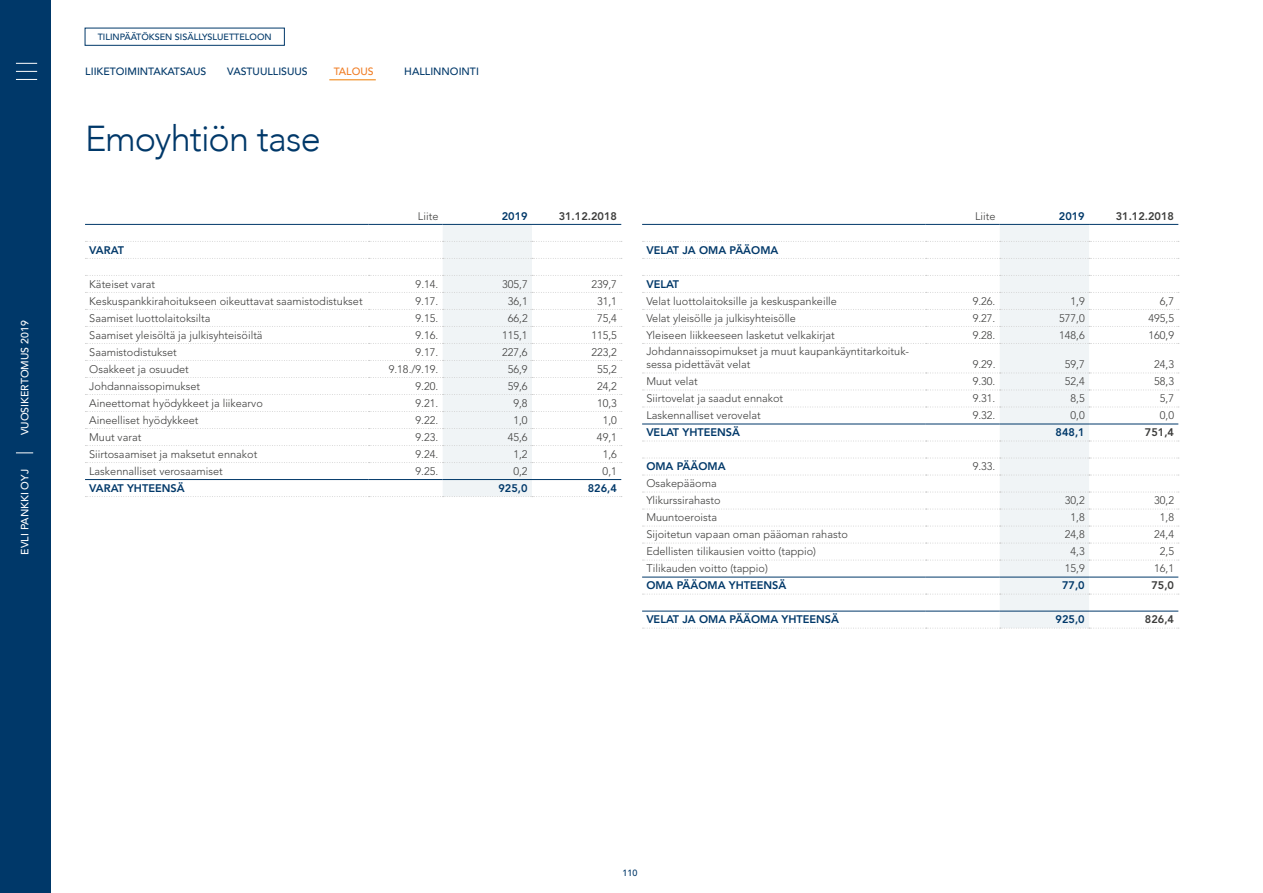
<style>
.page{position:relative;width:1263px;height:893px;background:#fff}
.page>*{position:absolute;margin:0;border:0;box-sizing:border-box;transform-origin:0 0}
.t1{font:300 36px "Avenir";letter-spacing:-.025em;color:#003869}
.t2{font:300 10.95px/13.5px "Avenir LT Std";color:#3c3c3b}
.t3{font:800 10.95px "Avenir LT Std";color:#003869}
.t4{font:800 10.95px "Avenir LT Std";color:#3c3c3b}
.t5{font:500 10.5px "Avenir LT Std";color:#003869}
.t6{font:500 10.5px "Avenir LT Std";color:#fff}
.t7{font:500 10.5px "Avenir LT Std";color:#f07e26}
.t8{font:500 9px "Avenir LT Std";color:#003869}
</style>
<div class="page">
<div style="left:85px;top:28px;width:200px;height:18px;border:1px solid #003869"></div>
<div style="left:0;top:0;width:51px;height:893px;background:#003869"></div>
<svg style="left:16px;top:453px;width:17px;height:1px"></svg>
<svg style="left:16px;top:79px;width:21px;height:1px"></svg>
<svg style="left:16px;top:63px;width:21px;height:1px"></svg>
<svg style="left:16px;top:71px;width:21px;height:1px"></svg>
<hr style="left:329px;top:79px;width:47px;height:1px;background:#ef7d00">
<svg style="left:642px;top:224px;width:537px;height:405px"></svg>
<svg style="left:85px;top:224px;width:537px;height:273px"></svg>
<p class="t6" style="left:19px;top:435px;width:116px;rotate:-90deg">VUOSIKERTOMUS 2019</p>
<p class="t6" style="left:19px;top:555px;width:87px;rotate:-90deg">EVLI PANKKI OYJ</p>
<p class="t8" style="left:98px;top:32px;width:176px">TILINPÄÄTÖKSEN SISÄLLYSLUETTELOON</p>
<p class="t5" style="left:85px;top:65px;width:123px">LIIKETOIMINTAKATSAUS</p>
<p class="t5" style="left:227px;top:65px;width:82px">VASTUULLISUUS</p>
<p class="t5" style="left:404px;top:65px;width:76px">HALLINNOINTI</p>
<p class="t7" style="left:334px;top:65px;width:41px">TALOUS</p>
<h1 class="t1" style="left:85px;top:117px;width:237px">Emoyhtiön tase</h1>
<p class="t2" style="left:418px;top:209px;width:22px">Liite</p>
<p class="t3" style="left:502px;top:209px;width:27px">2019</p>
<p class="t4" style="left:559px;top:209px;width:60px">31.12.2018</p>
<p class="t3" style="left:89px;top:243px;width:36px">VARAT</p>
<p class="t2" style="left:89px;top:277px;width:67px">Käteiset varat</p>
<p class="t2" style="left:416px;top:277px;width:24px">9.14.</p>
<p class="t2" style="left:502px;top:277px;width:27px">305,7</p>
<p class="t2" style="left:591px;top:277px;width:27px">239,7</p>
<p class="t2" style="left:89px;top:294px;width:275px">Keskuspankkirahoitukseen oikeuttavat saamistodistukset</p>
<p class="t2" style="left:416px;top:294px;width:24px">9.17.</p>
<p class="t2" style="left:508px;top:294px;width:21px">36,1</p>
<p class="t2" style="left:597px;top:294px;width:21px">31,1</p>
<p class="t2" style="left:89px;top:311px;width:123px">Saamiset luottolaitoksilta</p>
<p class="t2" style="left:416px;top:311px;width:24px">9.15.</p>
<p class="t2" style="left:508px;top:311px;width:21px">66,2</p>
<p class="t2" style="left:597px;top:311px;width:21px">75,4</p>
<p class="t2" style="left:89px;top:328px;width:175px">Saamiset yleisöltä ja julkisyhteisöiltä</p>
<p class="t2" style="left:416px;top:328px;width:24px">9.16.</p>
<p class="t2" style="left:502px;top:328px;width:27px">115,1</p>
<p class="t2" style="left:591px;top:328px;width:27px">115,5</p>
<p class="t2" style="left:89px;top:345px;width:89px">Saamistodistukset</p>
<p class="t2" style="left:416px;top:345px;width:24px">9.17.</p>
<p class="t2" style="left:502px;top:345px;width:27px">227,6</p>
<p class="t2" style="left:591px;top:345px;width:27px">223,2</p>
<p class="t2" style="left:89px;top:362px;width:101px">Osakkeet ja osuudet</p>
<p class="t2" style="left:389px;top:362px;width:51px">9.18./9.19.</p>
<p class="t2" style="left:508px;top:362px;width:21px">56,9</p>
<p class="t2" style="left:597px;top:362px;width:21px">55,2</p>
<p class="t2" style="left:89px;top:379px;width:112px">Johdannaissopimukset</p>
<p class="t2" style="left:416px;top:379px;width:24px">9.20.</p>
<p class="t2" style="left:508px;top:379px;width:21px">59,6</p>
<p class="t2" style="left:597px;top:379px;width:21px">24,2</p>
<p class="t2" style="left:89px;top:396px;width:175px">Aineettomat hyödykkeet ja liikearvo</p>
<p class="t2" style="left:416px;top:396px;width:24px">9.21.</p>
<p class="t2" style="left:513px;top:396px;width:16px">9,8</p>
<p class="t2" style="left:597px;top:396px;width:21px">10,3</p>
<p class="t2" style="left:89px;top:413px;width:111px">Aineelliset hyödykkeet</p>
<p class="t2" style="left:416px;top:413px;width:24px">9.22.</p>
<p class="t2" style="left:513px;top:413px;width:16px">1,0</p>
<p class="t2" style="left:603px;top:413px;width:16px">1,0</p>
<p class="t2" style="left:89px;top:430px;width:54px">Muut varat</p>
<p class="t2" style="left:415px;top:430px;width:24px">9.23.</p>
<p class="t2" style="left:508px;top:430px;width:21px">45,6</p>
<p class="t2" style="left:597px;top:430px;width:21px">49,1</p>
<p class="t2" style="left:89px;top:447px;width:170px">Siirtosaamiset ja maksetut ennakot</p>
<p class="t2" style="left:415px;top:447px;width:24px">9.24.</p>
<p class="t2" style="left:513px;top:447px;width:16px">1,2</p>
<p class="t2" style="left:603px;top:447px;width:16px">1,6</p>
<p class="t2" style="left:89px;top:464px;width:135px">Laskennalliset verosaamiset</p>
<p class="t2" style="left:415px;top:464px;width:24px">9.25.</p>
<p class="t2" style="left:513px;top:464px;width:16px">0,2</p>
<p class="t2" style="left:603px;top:464px;width:16px">0,1</p>
<p class="t3" style="left:89px;top:482px;width:97px">VARAT YHTEENSÄ</p>
<p class="t3" style="left:498px;top:482px;width:31px">925,0</p>
<p class="t3" style="left:588px;top:482px;width:31px">826,4</p>
<p class="t2" style="left:975px;top:209px;width:22px">Liite</p>
<p class="t3" style="left:1059px;top:209px;width:27px">2019</p>
<p class="t4" style="left:1116px;top:209px;width:60px">31.12.2018</p>
<p class="t3" style="left:646px;top:243px;width:133px">VELAT JA OMA PÄÄOMA</p>
<p class="t3" style="left:646px;top:277px;width:34px">VELAT</p>
<p class="t2" style="left:646px;top:294px;width:192px">Velat luottolaitoksille ja keskuspankeille</p>
<p class="t2" style="left:973px;top:294px;width:24px">9.26.</p>
<p class="t2" style="left:1070px;top:294px;width:16px">1,9</p>
<p class="t2" style="left:1160px;top:294px;width:16px">6,7</p>
<p class="t2" style="left:646px;top:311px;width:151px">Velat yleisölle ja julkisyhteisölle</p>
<p class="t2" style="left:973px;top:311px;width:24px">9.27.</p>
<p class="t2" style="left:1059px;top:311px;width:27px">577,0</p>
<p class="t2" style="left:1148px;top:311px;width:27px">495,5</p>
<p class="t2" style="left:646px;top:328px;width:190px">Yleiseen liikkeeseen lasketut velkakirjat</p>
<p class="t2" style="left:973px;top:328px;width:24px">9.28.</p>
<p class="t2" style="left:1059px;top:328px;width:27px">148,6</p>
<p class="t2" style="left:1148px;top:328px;width:27px">160,9</p>
<p class="t2" style="left:646px;top:344px;width:264px">Johdannaissopimukset ja muut kaupankäyntitarkoituk&shy;sessa pidettävät velat</p>
<p class="t2" style="left:973px;top:358px;width:24px">9.29.</p>
<p class="t2" style="left:1065px;top:358px;width:21px">59,7</p>
<p class="t2" style="left:1154px;top:358px;width:21px">24,3</p>
<p class="t2" style="left:646px;top:375px;width:53px">Muut velat</p>
<p class="t2" style="left:973px;top:375px;width:24px">9.30.</p>
<p class="t2" style="left:1065px;top:375px;width:21px">52,4</p>
<p class="t2" style="left:1154px;top:375px;width:21px">58,3</p>
<p class="t2" style="left:646px;top:392px;width:138px">Siirtovelat ja saadut ennakot</p>
<p class="t2" style="left:973px;top:392px;width:24px">9.31.</p>
<p class="t2" style="left:1070px;top:392px;width:16px">8,5</p>
<p class="t2" style="left:1160px;top:392px;width:16px">5,7</p>
<p class="t2" style="left:646px;top:409px;width:116px">Laskennalliset verovelat</p>
<p class="t2" style="left:973px;top:409px;width:24px">9.32.</p>
<p class="t2" style="left:1070px;top:409px;width:16px">0,0</p>
<p class="t2" style="left:1160px;top:409px;width:16px">0,0</p>
<p class="t3" style="left:646px;top:426px;width:95px">VELAT YHTEENSÄ</p>
<p class="t3" style="left:1055px;top:426px;width:31px">848,1</p>
<p class="t4" style="left:1145px;top:426px;width:31px">751,4</p>
<p class="t3" style="left:646px;top:460px;width:81px">OMA PÄÄOMA</p>
<p class="t2" style="left:973px;top:460px;width:24px">9.33.</p>
<p class="t2" style="left:646px;top:475px;width:76px;line-height:17px">Osakepääoma<br>Ylikurssirahasto</p>
<p class="t2" style="left:1065px;top:494px;width:21px">30,2</p>
<p class="t2" style="left:1154px;top:494px;width:21px">30,2</p>
<p class="t2" style="left:646px;top:511px;width:72px">Muuntoeroista</p>
<p class="t2" style="left:1070px;top:511px;width:16px">1,8</p>
<p class="t2" style="left:1160px;top:511px;width:16px">1,8</p>
<p class="t2" style="left:646px;top:528px;width:203px">Sijoitetun vapaan oman pääoman rahasto</p>
<p class="t2" style="left:1065px;top:528px;width:21px">24,8</p>
<p class="t2" style="left:1154px;top:528px;width:21px">24,4</p>
<p class="t2" style="left:646px;top:545px;width:171px">Edellisten tilikausien voitto (tappio)</p>
<p class="t2" style="left:1070px;top:545px;width:16px">4,3</p>
<p class="t2" style="left:1160px;top:545px;width:16px">2,5</p>
<p class="t2" style="left:646px;top:562px;width:123px">Tilikauden voitto (tappio)</p>
<p class="t2" style="left:1065px;top:562px;width:21px">15,9</p>
<p class="t2" style="left:1154px;top:562px;width:21px">16,1</p>
<p class="t3" style="left:646px;top:579px;width:142px">OMA PÄÄOMA YHTEENSÄ</p>
<p class="t3" style="left:1062px;top:579px;width:24px">77,0</p>
<p class="t4" style="left:1151px;top:579px;width:24px">75,0</p>
<p class="t3" style="left:646px;top:613px;width:194px">VELAT JA OMA PÄÄOMA YHTEENSÄ</p>
<p class="t3" style="left:1055px;top:613px;width:31px">925,0</p>
<p class="t4" style="left:1145px;top:613px;width:31px">826,4</p>
<p class="t8" style="left:622px;top:868px;width:17px">110</p>
</div>
